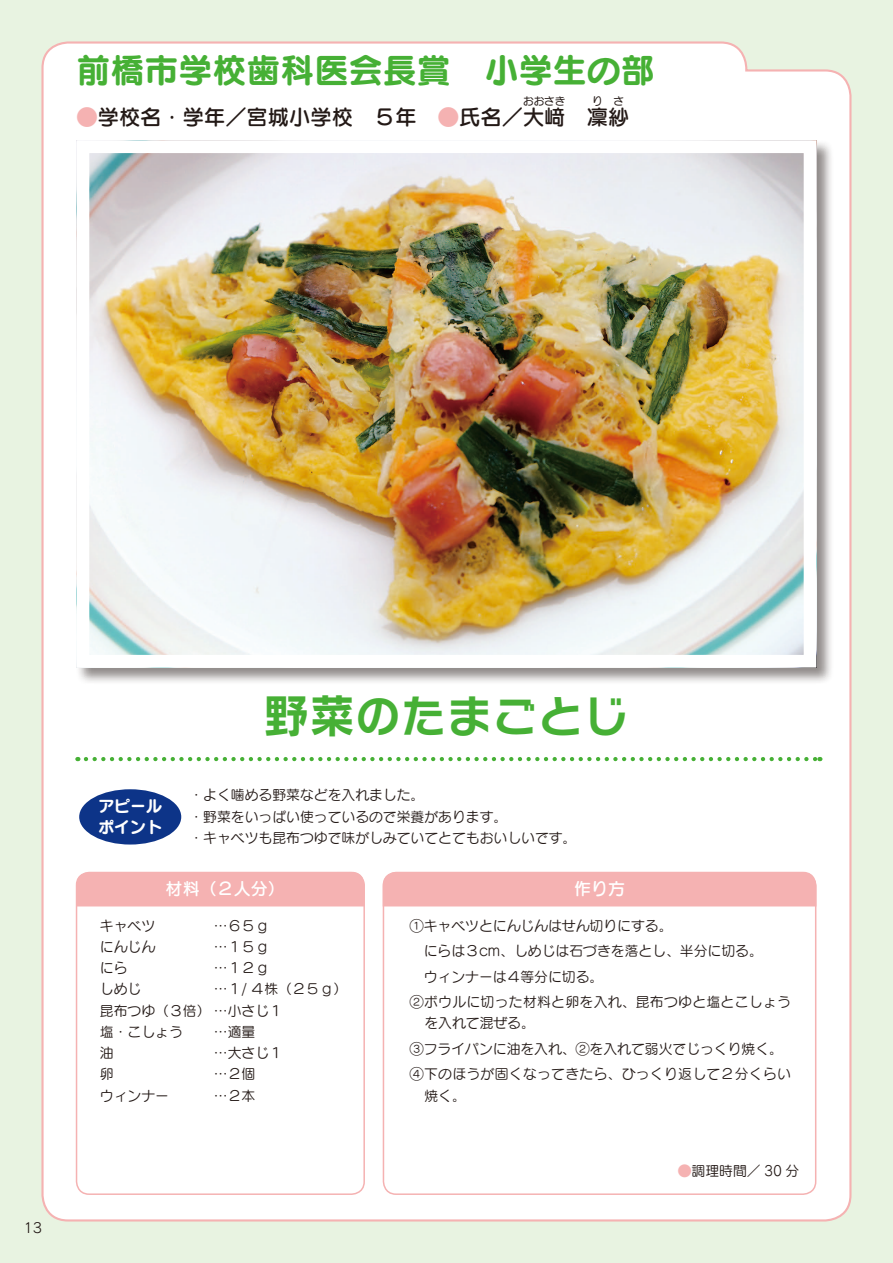
<style>
.page{position:relative;width:893px;height:1263px;background:#e8f3e1}
.page>*{position:absolute;margin:0;border:0;box-sizing:border-box;transform-origin:0 0}
.t1{font:45.75px "Rodin NTLG Pro B";color:#46b035}
.t2{font:34.05px "Seurat Pro B";color:#46b035}
.t3{font:21.3px "Seurat Pro DB";color:#231916}
.t4{font:16.95px "Seurat Pro DB";color:#fff}
.t5{font:15.9px/21.3px "Seurat Pro B";color:#fff}
.t6{font:13.8px/25.5px "Seurat Pro M";color:#231916}
.t7{font:13.8px "Rodin Pro M";color:#231916}
.t8{font:10.65px "Seurat Pro DB";color:#231916}
.s1{color:#f5b2b2}
</style>
<div class="page">
<div style="left:41px;top:41px;width:811px;height:1181px;background:#fff"></div>
<div style="left:76px;top:872px;width:289px;height:323px;border:2px solid #f5b2b2;border-radius:13px"></div>
<div style="left:383px;top:872px;width:433px;height:323px;border:2px solid #f5b2b2;border-radius:13px"></div>
<div style="left:76px;top:140px;width:758px;height:545px;background:#231916;opacity:.5"></div>
<img style="left:91px;top:154px;width:711px;height:500px">
<div style="left:77px;top:140px;width:739px;height:528px;border:13px solid #fff"></div>
<div style="left:76px;top:872px;width:289px;height:34px;background:#f5b2b2"></div>
<div style="left:383px;top:872px;width:433px;height:34px;background:#f5b2b2"></div>
<svg style="left:86px;top:757px;width:734px;height:4px;background:#b5dfae"></svg>
<div style="left:79px;top:789px;width:102px;height:55px;background:#0d3488;border-radius:50%"></div>
<h2 class="t2" style="left:77px;top:46px;width:580px">前橋市学校歯科医会長賞　小学生の部</h2>
<p class="t8" style="left:523px;top:94px;width:44px">おおさき</p>
<h3 class="t3" style="left:77px;top:103px;width:490px"><span class="s1">●</span>学校名･学年／宮城小学校　５年　<span class="s1">●</span>氏名／大﨑</h3>
<p class="t8" style="left:592px;top:94px;width:12px">り</p>
<p class="t8" style="left:613px;top:94px;width:12px">さ</p>
<h3 class="t3" style="left:587px;top:103px;width:44px">凜紗</h3>
<p class="t7" style="left:23px;top:1218px;width:21px">13</p>
<h1 class="t1" style="left:264px;top:685px;width:367px">野菜のたまごとじ</h1>
<p class="t6" style="left:189px;top:784px;width:388px;line-height:21.3px">・よく噛める野菜などを入れました。<br>・野菜をいっぱい使っているので栄養があります。<br>・キャベツも昆布つゆで味がしみていてとてもおいしいです。</p>
<p class="t4" style="left:166px;top:878px;width:121px">材料（２人分）</p>
<p class="t4" style="left:574px;top:877px;width:53px">作り方</p>
<p class="t5" style="left:98px;top:794px;width:65px">アピールポイント</p>
<p class="t6" style="left:100px;top:912px;width:57px">キャベツ</p>
<p class="t6" style="left:214px;top:912px;width:57px">…６５ｇ</p>
<p class="t6" style="left:100px;top:933px;width:57px">にんじん</p>
<p class="t6" style="left:214px;top:933px;width:57px">…１５ｇ</p>
<p class="t6" style="left:100px;top:955px;width:29px">にら</p>
<p class="t6" style="left:214px;top:955px;width:57px">…１２ｇ</p>
<p class="t6" style="left:100px;top:976px;width:43px">しめじ</p>
<p class="t6" style="left:100px;top:978px;width:249px;line-height:21.3px;text-indent:114px">…１/ ４株（２５ｇ）昆布つゆ（３倍） …小さじ１<br>塩・こしょう</p>
<p class="t6" style="left:214px;top:1018px;width:43px">…適量</p>
<p class="t6" style="left:100px;top:1040px;width:15px">油</p>
<p class="t6" style="left:214px;top:1040px;width:71px">…大さじ１</p>
<p class="t6" style="left:100px;top:1061px;width:15px">卵</p>
<p class="t6" style="left:214px;top:1061px;width:43px">…２個</p>
<p class="t6" style="left:100px;top:1082px;width:71px">ウィンナー</p>
<p class="t6" style="left:214px;top:1082px;width:43px">…２本</p>
<p class="t6" style="left:410px;top:912px;width:383px">①キャベツとにんじんはせん切りにする。<br>　にらは３cm、しめじは石づきを落とし、半分に切る。<br>　ウィンナーは４等分に切る。<br>②ボウルに切った材料と卵を入れ、昆布つゆと塩とこしょう</p>
<p class="t6" style="left:410px;top:1010px;width:383px;text-indent:14px">を入れて混ぜる。<br>③フライパンに油を入れ、②を入れて弱火でじっくり焼く。<br>④下のほうが固くなってきたら、ひっくり返して２分くらい</p>
<p class="t6" style="left:424px;top:1082px;width:43px">焼く。</p>
<p class="t6" style="left:678px;top:1157px;width:123px"><span class="s1">●</span>調理時間／ 30 分</p>
</div>
